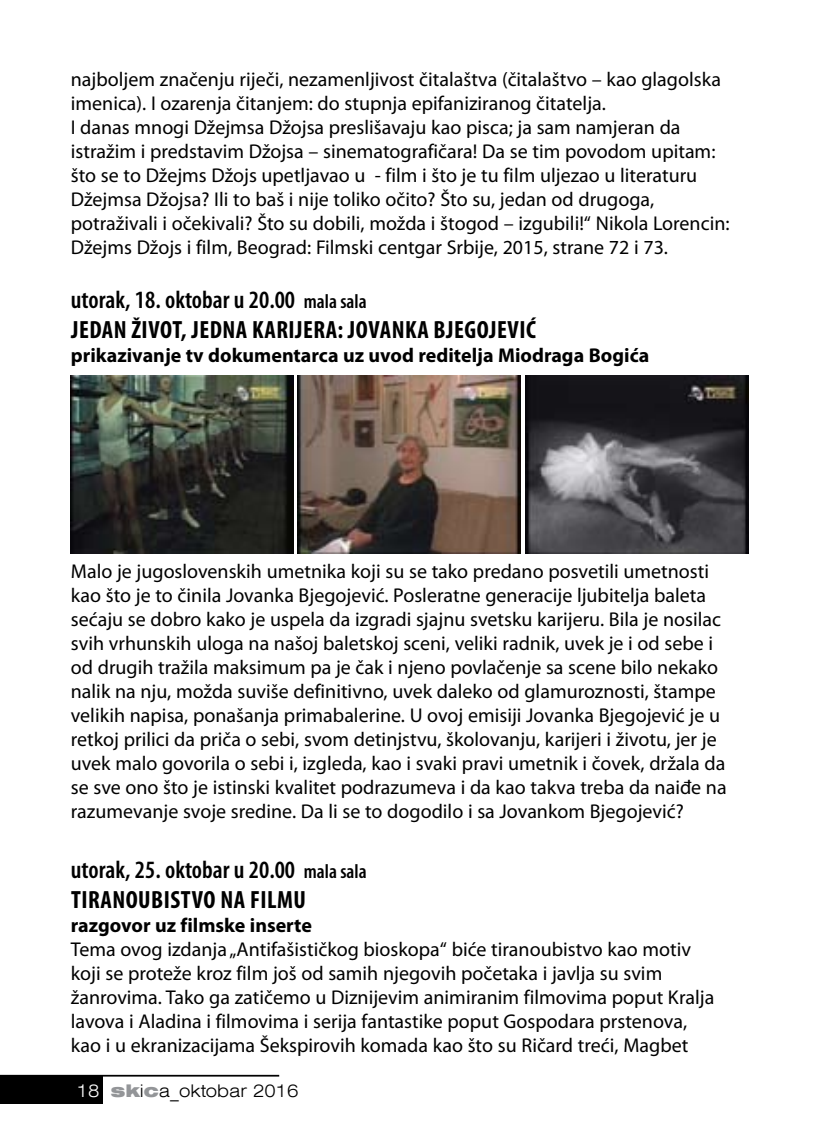
<style>
.page{position:relative;width:815px;height:1134px;background:#fff}
.page>*{position:absolute;margin:0;border:0;box-sizing:border-box;transform-origin:0 0}
.t1{font:700 condensed 25px/30px "Myriad Pro";letter-spacing:.02em;color:#000}
.t2{font:600 condensed 25px/30px "Myriad Pro";color:#000}
.t3{font:20px/24px "Myriad Pro";color:#000}
.t4{font:700 20px "Myriad Pro";color:#000}
.t5{font:300 expanded 17.5px "Swiss 721 BT";color:#000}
.s1{font-weight:600}
.s2{font-weight:600;font-size:20px}
.s3{font-size:20px}
.s4{font-weight:700}
.s5{color:#fff}
.s6{font-weight:900;color:#939598}
</style>
<div class="page">
<div style="left:0;top:1076px;width:102px;height:28px;background:#000"></div>
<hr style="left:0;top:1075px;width:279px;height:1px;background:#000">
<img style="left:71px;top:376px;width:223px;height:178px">
<img style="left:298px;top:376px;width:223px;height:178px">
<img style="left:525px;top:376px;width:223px;height:178px">
<p class="t3" style="left:71px;top:67px;width:660px">najboljem značenju riječi, nezamenljivost čitalaštva (čitalaštvo – kao glagolska imenica). I ozarenja čitanjem: do stupnja epifaniziranog čitatelja.<br>I danas mnogi Džejmsa Džojsa preslišavaju kao pisca; ja sam namjeran da istražim i predstavim Džojsa – sinematografičara! Da se tim povodom upitam: što se to Džejms Džojs upetljavao u - film i što je tu film uljezao u literaturu Džejmsa Džojsa? Ili to baš i nije toliko očito? Što su, jedan od drugoga, potraživali i očekivali? Što su dobili, možda i štogod – izgubili!“ Nikola Lorencin:<br>Džejms Džojs i film, Beograd: Filmski centgar Srbije, 2015, strane 72 i 73.</p>
<p class="t1" style="left:71px;top:284px;width:467px"><span class="s1">utorak, 18. oktobar u 20.00</span> <span class="s2">mala sala<br></span>JEDAN ŽIVOT, JEDNA KARIJERA: JOVANKA BJEGOJEVIĆ</p>
<p class="t4" style="left:71px;top:342px;width:580px">prikazivanje tv dokumentarca uz uvod reditelja Miodraga Bogića</p>
<p class="t3" style="left:71px;top:559px;width:657px">Malo je jugoslovenskih umetnika koji su se tako predano posvetili umetnosti kao što je to činila Jovanka Bjegojević. Posleratne generacije ljubitelja baleta sećaju se dobro kako je uspela da izgradi sjajnu svetsku karijeru. Bila je nosilac svih vrhunskih uloga na našoj baletskoj sceni, veliki radnik, uvek je i od sebe i od drugih tražila maksimum pa je čak i njeno povlačenje sa scene bilo nekako nalik na nju, možda suviše definitivno, uvek daleko od glamuroznosti, štampe velikih napisa, ponašanja primabalerine. U ovoj emisiji Jovanka Bjegojević je u retkoj prilici da priča o sebi, svom detinjstvu, školovanju, karijeri i životu, jer je uvek malo govorila o sebi i, izgleda, kao i svaki pravi umetnik i čovek, držala da se sve ono što je istinski kvalitet podrazumeva i da kao takva treba da naiđe na razumevanje svoje sredine. Da li se to dogodilo i sa Jovankom Bjegojević?</p>
<p class="t2" style="left:71px;top:854px;width:297px">utorak, 25. oktobar u 20.00 <span class="s3">mala sala<br></span><span class="s4">TI RANOUBISTVO NA FI LMU</span></p>
<p class="t4" style="left:71px;top:912px;width:243px">razgovor uz filmske inserte</p>
<p class="t3" style="left:71px;top:937px;width:645px">Tema ovog izdanja „Antifašističkog bioskopa“ biće tiranoubistvo kao motiv koji se proteže kroz film još od samih njegovih početaka i javlja su svim žanrovima. Tako ga zatičemo u Diznijevim animiranim filmovima poput Kralja lavova i Aladina i filmovima i serija fantastike poput Gospodara prstenova, kao i u ekranizacijama Šekspirovih komada kao što su Ričard treći, Magbet</p>
<p class="t5" style="left:77px;top:1080px;width:223px"><span class="s5">18</span> <span class="s6">sk</span>i<span class="s6">c</span>a_oktobar 2016</p>
</div>
